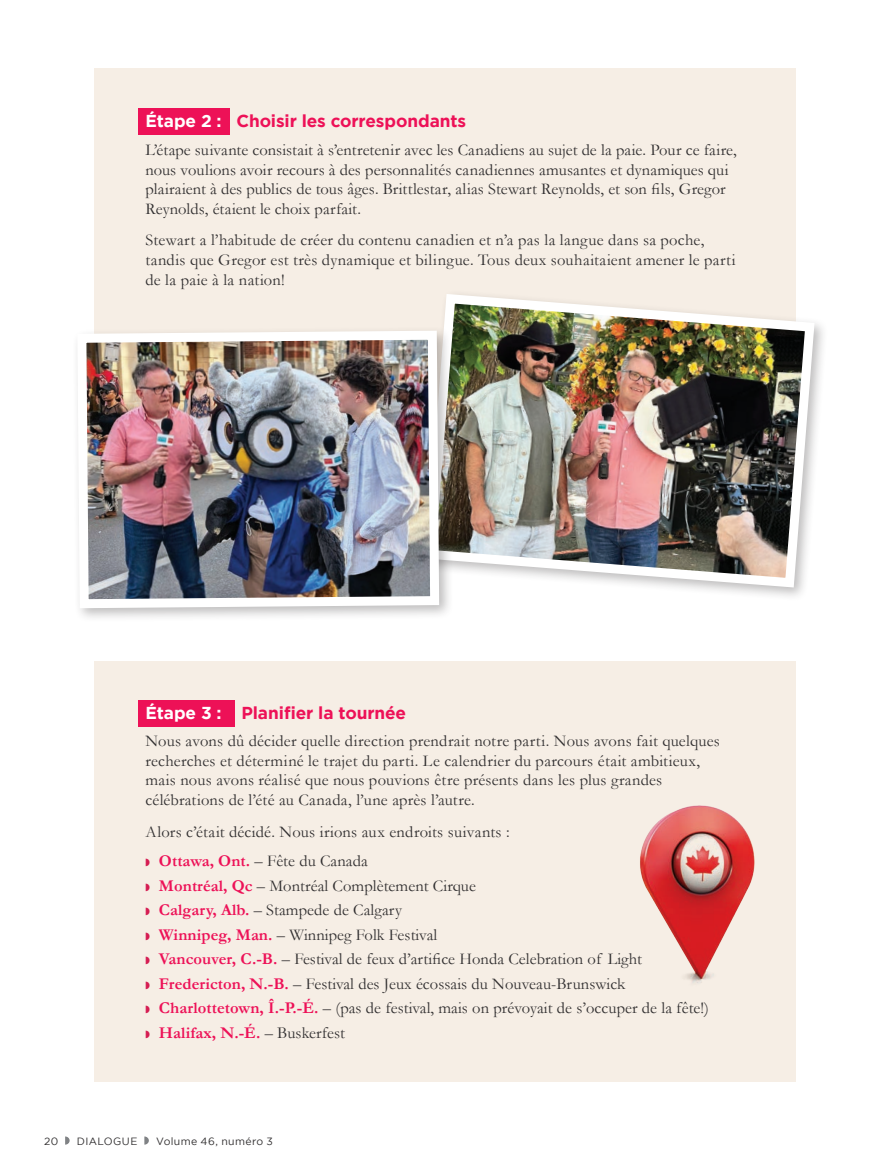
<style>
.page{position:relative;width:891px;height:1175px;background:#fff}
.page>*{position:absolute;margin:0;border:0;box-sizing:border-box;transform-origin:0 0}
.Sub_Header{font:700 17.25px "Gotham";letter-spacing:-.005em;color:#ed1157}
.Body__No_Indent{font:16.5px/19.5px "Garamond";letter-spacing:.005em;color:#312f30}
.t1{font:700 16.5px "Garamond";letter-spacing:.005em;color:#ed1157}
.t2{font:10.5px "Gotham";letter-spacing:.035em;color:#312f30}
.s1{color:#fff}
.s2{color:#d51c52}
.s3{font-weight:700;color:#ed1157}
.s4{font-weight:400;color:#312f30}
</style>
<div class="page">
<svg style="left:65px;top:1136px;width:5px;height:8px"></svg>
<svg style="left:144px;top:1136px;width:5px;height:8px"></svg>
<div style="left:94px;top:69px;width:702px;height:408px;background:#f6eee5"></div>
<div style="left:94px;top:661px;width:702px;height:420px;background:#f6eee5"></div>
<div style="left:138px;top:109px;width:92px;height:26px;background:#ed1157"></div>
<div style="left:138px;top:700px;width:96px;height:26px;background:#ed1157"></div>
<img style="left:640px;top:805px;width:115px;height:178px">
<img style="left:444px;top:294px;width:375px;height:298px">
<div style="left:72px;top:325px;width:382px;height:298px;background:#231f20;opacity:.3"></div>
<img style="left:73px;top:326px;width:371px;height:287px">
<p class="Sub_Header" style="left:145px;top:111px;width:322px"><span class="s1">Étape 2 :</span> Choisir les correspondants</p>
<p class="Body__No_Indent" style="left:145px;top:140px;width:593px">L’étape suivante consistait à s’entretenir avec les Canadiens au sujet de la paie. Pour ce faire, nous voulions avoir recours à des personnalités canadiennes amusantes et dynamiques qui plairaient à des publics de tous âges. Brittlestar, alias Stewart Reynolds, et son fils, Gregor Reynolds, étaient le choix parfait.</p>
<p class="Body__No_Indent" style="left:145px;top:230px;width:592px">Stewart a l’habitude de créer du contenu canadien et n’a pas la langue dans sa poche, tandis que Gregor est très dynamique et bilingue. Tous deux souhaitaient amener le parti de la paie à la nation!</p>
<p class="Sub_Header" style="left:145px;top:702px;width:262px"><span class="s1">Étape 3 :</span> Planifier la tournée</p>
<p class="Body__No_Indent" style="left:145px;top:731px;width:576px">Nous avons dû décider quelle direction prendrait notre parti. Nous avons fait quelques recherches et déterminé le trajet du parti. Le calendrier du parcours était ambitieux, mais nous avons réalisé que nous pouvions être présents dans les plus grandes célébrations de l’été au Canada, l’une après l’autre.</p>
<p class="Body__No_Indent" style="left:145px;top:821px;width:366px">Alors c’était décidé. Nous irions aux endroits suivants :</p>
<p class="Body__No_Indent" style="left:145px;top:851px;width:224px"><span class="s2">◗</span> <span class="s3">Ottawa, Ont.</span> – Fête du Canada</p>
<p class="Body__No_Indent" style="left:145px;top:875px;width:332px"><span class="s2">◗</span> <span class="s3">Montréal, Qc</span> – Montréal Complètement Cirque</p>
<p class="Body__No_Indent" style="left:145px;top:900px;width:258px"><span class="s2">◗</span> <span class="s3">Calgary, Alb.</span> – Stampede de Calgary</p>
<p class="Body__No_Indent" style="left:145px;top:924px;width:293px"><span class="s2">◗</span> <span class="s3">Winnipeg, Man.</span> – Winnipeg Folk Festival</p>
<p class="Body__No_Indent" style="left:145px;top:949px;width:498px"><span class="s2">◗</span> <span class="s3">Vancouver, C.-B.</span> – Festival de feux d’artifice Honda Celebration of Light</p>
<p class="Body__No_Indent" style="left:145px;top:973px;width:481px"><span class="s2">◗</span> <span class="s3">Fredericton, N.-B.</span> – Festival des Jeux écossais du Nouveau-Brunswick</p>
<p class="Body__No_Indent" style="left:145px;top:998px;width:565px"><span class="s2">◗</span> <span class="s3">Charlottetown, Î.-P.-É.</span> – (pas de festival, mais on prévoyait de s’occuper de la fête!)</p>
<p class="t1" style="left:145px;top:1022px;width:201px"><span class="s2">◗</span> Halifax, N.-É. <span class="s4">– Buskerfest</span></p>
<p class="t2" style="left:44px;top:1135px;width:16px">20</p>
<p class="t2" style="left:77px;top:1135px;width:62px">DIALOGUE</p>
<p class="t2" style="left:156px;top:1135px;width:118px">Volume 46, numéro 3</p>
</div>
